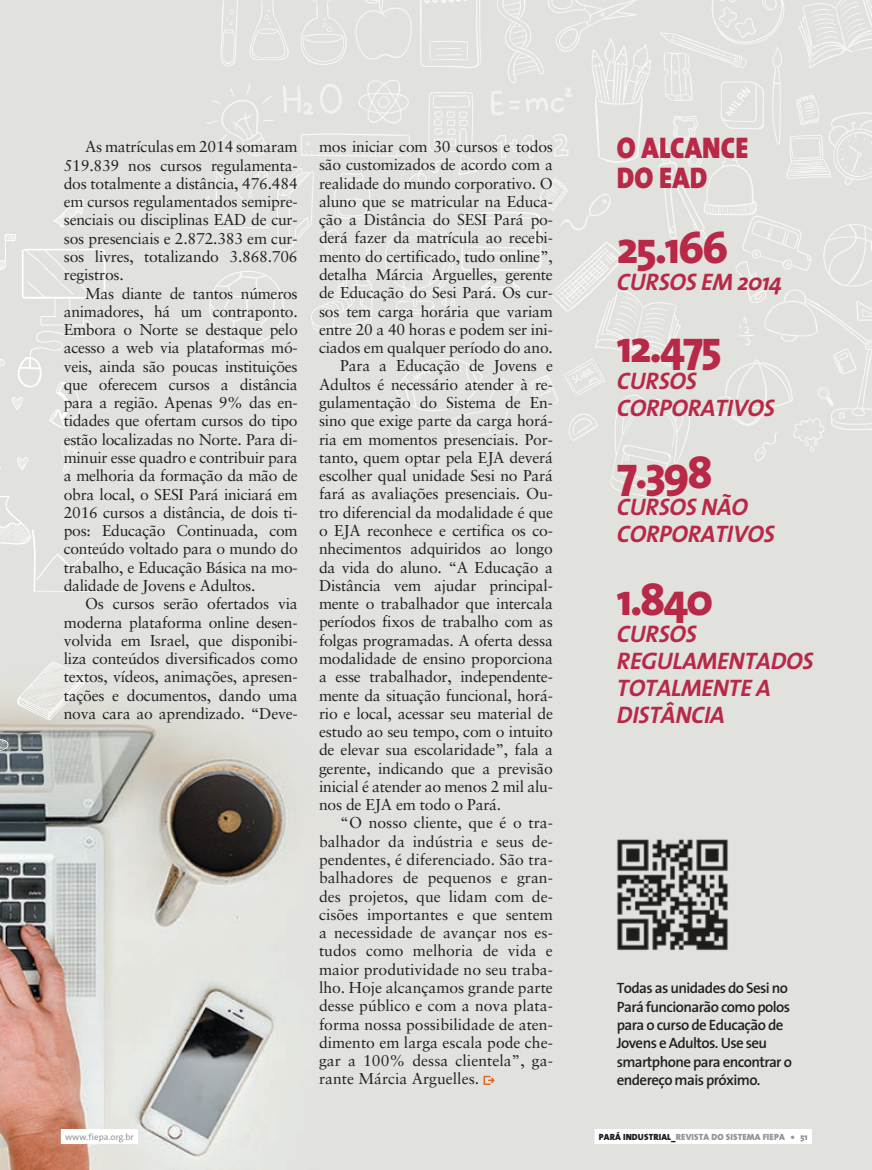
<style>
.page{position:relative;width:872px;height:1170px;background:#fff}
.page>*{position:absolute;margin:0;border:0;box-sizing:border-box;transform-origin:0 0}
.t1{font:800 45px "The Sans";letter-spacing:-.05em;color:#b82947}
.t2{font:900 30px/30px "The Sans";letter-spacing:.005em;color:#b82947;scale:.9 1}
.t3{font:italic 700 24px/27px "The Sans";letter-spacing:-.01em;color:#b82947}
.t4{font:15.75px/18.3px "Sabon LT Std";letter-spacing:-.015em;color:#231f20;text-align:justify}
.t5{font:600 15px/18.3px "The Sans";letter-spacing:-.04em;color:#231f20}
.t6{font:900 9px "The Sans";letter-spacing:.015em;color:#939598}
.t7{font:9px "The Sans";color:#939598}
.s1{color:#231f20}
</style>
<div class="page">
<img style="left:0;top:0;width:872px;height:1169px">
<svg style="left:205px;top:0;width:667px;height:499px;background:#e2e3de"></svg>
<svg style="left:0;top:739px;width:9px;height:16px"></svg>
<svg style="left:16px;top:661px;width:70px;height:59px;background:#e4e3de"></svg>
<div style="left:0;top:436px;width:106px;height:156px;background:#e1e2dd"></div>
<svg style="left:0;top:199px;width:105px;height:229px;background:#e2e3df"></svg>
<svg style="left:483px;top:1075px;width:12px;height:9px"></svg>
<img style="left:600px;top:822px;width:144px;height:144px">
<div style="left:594px;top:1128px;width:218px;height:15px;background:#fff"></div>
<div style="left:61px;top:1128px;width:77px;height:15px;background:#fff"></div>
<p class="t4" style="left:64px;top:137px;width:235px;text-indent:21px">As matrículas em 2014 somaram 519.839 nos cursos regulamenta&shy;dos totalmente a distância, 476.484 em cursos regulamentados semipre&shy;senciais ou disciplinas EAD de cur&shy;sos presenciais e 2.872.383 em cur&shy;sos livres, totalizando 3.868.706 registros.</p>
<p class="t4" style="left:64px;top:284px;width:235px;text-indent:21px">Mas diante de tantos números animadores, há um contraponto.<br>Embora o Norte se destaque pelo acesso a web via plataformas mó&shy;veis, ainda são poucas instituições que oferecem cursos a distância para a região. Apenas 9% das en&shy;tidades que ofertam cursos do tipo estão localizadas no Norte. Para di&shy;minuir esse quadro e contribuir para a melhoria da formação da mão de obra local, o SESI Pará iniciará em 2016 cursos a distância, de dois ti&shy;pos: Educação Continuada, com conteúdo voltado para o mundo do trabalho, e Educação Básica na mo&shy;dalidade de Jovens e Adultos.</p>
<p class="t4" style="left:64px;top:594px;width:235px;text-indent:21px">Os cursos serão ofertados via moderna plataforma online desen&shy;volvida em Israel, que disponibi&shy;liza conteúdos diversificados como textos, vídeos, animações, apresen&shy;tações e documentos, dando uma nova cara ao aprendizado. “Deve-</p>
<p class="t4" style="left:319px;top:137px;width:235px">mos iniciar com 30 cursos e todos</p>
<p class="t4" style="left:319px;top:155px;width:235px">são customizados de acordo com a</p>
<p class="t4" style="left:319px;top:174px;width:235px">realidade do mundo corporativo. O</p>
<p class="t4" style="left:319px;top:192px;width:235px">aluno que se matricular na Educa-</p>
<p class="t4" style="left:319px;top:210px;width:235px">ção a Distância do SESI Pará po-</p>
<p class="t4" style="left:319px;top:229px;width:235px">derá fazer da matrícula ao recebi-</p>
<p class="t4" style="left:319px;top:247px;width:235px">mento do certificado, tudo online”,</p>
<p class="t4" style="left:319px;top:265px;width:235px">detalha Márcia Arguelles, gerente</p>
<p class="t4" style="left:319px;top:283px;width:235px">de Educação do Sesi Pará. Os cur-</p>
<p class="t4" style="left:319px;top:302px;width:235px">sos tem carga horária que variam</p>
<p class="t4" style="left:319px;top:320px;width:235px">entre 20 a 40 horas e podem ser ini-</p>
<p class="t4" style="left:319px;top:338px;width:235px">ciados em qualquer período do ano.</p>
<p class="t4" style="left:340px;top:356px;width:214px">Para a Educação de Jovens e</p>
<p class="t4" style="left:319px;top:375px;width:235px">Adultos é necessário atender à re-</p>
<p class="t4" style="left:319px;top:393px;width:235px">gulamentação do Sistema de En-</p>
<p class="t4" style="left:319px;top:411px;width:235px">sino que exige parte da carga horá-</p>
<p class="t4" style="left:319px;top:430px;width:235px">ria em momentos presenciais. Por-</p>
<p class="t4" style="left:319px;top:448px;width:235px">tanto, quem optar pela EJA deverá</p>
<p class="t4" style="left:319px;top:466px;width:235px">escolher qual unidade Sesi no Pará</p>
<p class="t4" style="left:319px;top:484px;width:235px">fará as avaliações presenciais. Ou-</p>
<p class="t4" style="left:319px;top:503px;width:235px">tro diferencial da modalidade é que</p>
<p class="t4" style="left:319px;top:521px;width:235px">o EJA reconhece e certifica os co-</p>
<p class="t4" style="left:319px;top:539px;width:235px">nhecimentos adquiridos ao longo</p>
<p class="t4" style="left:319px;top:557px;width:235px">da vida do aluno. “A Educação a</p>
<p class="t4" style="left:319px;top:576px;width:235px">Distância vem ajudar principal-</p>
<p class="t4" style="left:319px;top:594px;width:235px">mente o trabalhador que intercala</p>
<p class="t4" style="left:319px;top:612px;width:235px">períodos fixos de trabalho com as</p>
<p class="t4" style="left:319px;top:630px;width:235px">folgas programadas. A oferta dessa</p>
<p class="t4" style="left:319px;top:649px;width:235px">modalidade de ensino proporciona</p>
<p class="t4" style="left:319px;top:667px;width:235px">a esse trabalhador, independente-</p>
<p class="t4" style="left:319px;top:685px;width:235px">mente da situação funcional, horá-</p>
<p class="t4" style="left:319px;top:704px;width:235px">rio e local, acessar seu material de</p>
<p class="t4" style="left:319px;top:722px;width:235px">estudo ao seu tempo, com o intuito</p>
<p class="t4" style="left:319px;top:740px;width:235px">de elevar sua escolaridade”, fala a</p>
<p class="t4" style="left:319px;top:758px;width:235px">gerente, indicando que a previsão</p>
<p class="t4" style="left:319px;top:777px;width:235px">inicial é atender ao menos 2 mil alu-</p>
<p class="t4" style="left:319px;top:795px;width:184px">nos de EJA em todo o Pará.</p>
<p class="t4" style="left:340px;top:813px;width:214px">“O nosso cliente, que é o tra-</p>
<p class="t4" style="left:319px;top:831px;width:235px">balhador da indústria e seus de-</p>
<p class="t4" style="left:319px;top:850px;width:235px">pendentes, é diferenciado. São tra-</p>
<p class="t4" style="left:319px;top:868px;width:235px">balhadores de pequenos e gran-</p>
<p class="t4" style="left:319px;top:886px;width:235px">des projetos, que lidam com de-</p>
<p class="t4" style="left:319px;top:905px;width:235px">cisões importantes e que sentem</p>
<p class="t4" style="left:319px;top:923px;width:235px">a necessidade de avançar nos es-</p>
<p class="t4" style="left:319px;top:941px;width:235px">tudos como melhoria de vida e</p>
<p class="t4" style="left:319px;top:959px;width:235px">maior produtividade no seu traba-</p>
<p class="t4" style="left:319px;top:978px;width:235px">lho. Hoje alcançamos grande parte</p>
<p class="t4" style="left:319px;top:996px;width:235px">desse público e com a nova plata-</p>
<p class="t4" style="left:319px;top:1014px;width:235px">forma nossa possibilidade de aten-</p>
<p class="t4" style="left:319px;top:1032px;width:235px">dimento em larga escala pode che-</p>
<p class="t4" style="left:319px;top:1051px;width:235px">gar a 100% dessa clientela”, ga-</p>
<p class="t4" style="left:319px;top:1069px;width:162px">rante Márcia Arguelles.</p>
<h2 class="t2" style="left:617px;top:132px;width:148px">O ALCANC E<br>DO EAD</h2>
<h1 class="t1" style="left:617px;top:210px;width:113px">25.166</h1>
<h3 class="t3" style="left:617px;top:268px;width:167px">CURSOS EM 2014</h3>
<h1 class="t1" style="left:617px;top:309px;width:106px">12.475</h1>
<h3 class="t3" style="left:617px;top:367px;width:159px">CURSOS<br>CORPORATIVOS</h3>
<h1 class="t1" style="left:617px;top:435px;width:97px">7.398</h1>
<h3 class="t3" style="left:617px;top:493px;width:159px">CURSOS NÃO<br>CORPORATIVOS</h3>
<h1 class="t1" style="left:617px;top:561px;width:98px">1.840</h1>
<h3 class="t3" style="left:617px;top:619px;width:198px">CURSOS<br>REGULAMENTADOS<br>TOTALMENTE A<br>DISTÂNCIA</h3>
<p class="t5" style="left:617px;top:978px;width:177px">Todas as unidades do Sesi no<br>Pará funcionarão como polos para o curso de Educação de<br>Jovens e Adultos. U se seu smartphone para encontrar o endereço mais próximo.</p>
<p class="t7" style="left:65px;top:1129px;width:70px">www.fiepa.org.br</p>
<p class="t6" style="left:599px;top:1128px;width:210px"><span class="s1">PARÁ INDUSTRIAL_</span>REVISTA DO SISTEMA FIEPA • 51</p>
</div>
